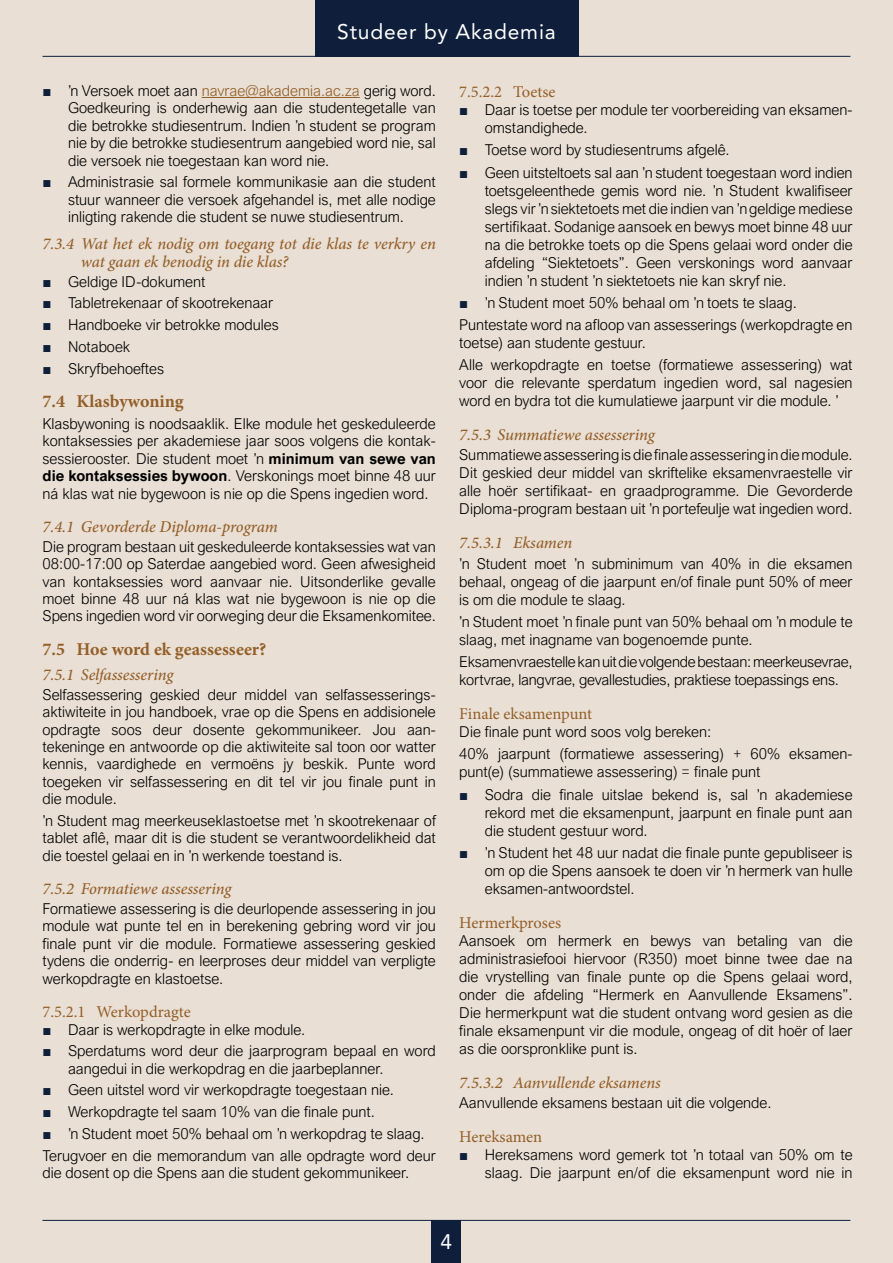
<style>
.page{position:relative;width:893px;height:1263px;background:#e9dfd4}
.page>*{position:absolute;margin:0;border:0;box-sizing:border-box;transform-origin:0 0}
.t1{font:21px "Avenir LT Std";letter-spacing:.04em;color:#fff}
.t2{font:700 18px "Minion Pro";color:#935e28}
.Kop_3{font:italic 500 16.5px/18.1px "Minion Pro";letter-spacing:-.005em;color:#935e28}
.Kop_4{font:16.5px "Minion Pro";color:#935e28}
.Body{font:300 15px/18px "Arial Nova";color:#000;text-align:justify}
.s1{font-family:"Arial";font-weight:400;color:#0e1e3b}
.s2{color:#935e28}
.s3{font-weight:700}
</style>
<div class="page">
<hr style="left:43px;top:56px;width:807px;height:1px;background:#0e1e3b">
<div style="left:432px;top:1220px;width:29px;height:43px;background:#0e1e3b"></div>
<hr style="left:43px;top:1220px;width:807px;height:1px;background:#0e1e3b">
<div style="left:315px;top:0;width:263px;height:57px;background:#0e1e3b"></div>
<hr style="left:202px;top:97px;width:158px;height:1px;background:#935e28">
<h1 class="t1" style="left:337px;top:19px;width:220px">Studeer by Akademia</h1>
<p class="Body" style="left:68px;top:82px;width:369px;line-height:17.4px;text-indent:-26px"><span class="s1">■</span> ’n Versoek moet aan <span class="s2">navrae@akademia.ac.za</span> gerig word.<br>Goedkeuring is onderhewig aan die studentegetalle van die betrokke studiesentrum. Indien ’n student se program nie by die betrokke studiesentrum aangebied word nie, sal die versoek nie toegestaan kan word nie.</p>
<p class="Body" style="left:68px;top:173px;width:369px;line-height:17.4px;text-indent:-26px"><span class="s1">■</span> Administrasie sal formele kommunikasie aan die student stuur wanneer die versoek afgehandel is, met alle nodige inligting rakende die student se nuwe studiesentrum.</p>
<p class="Kop_3" style="left:81px;top:235px;width:357px;text-indent:-38px">7.3.4 Wat het ek nodig om toegang tot die klas te verkry en wat gaan ek benodig in die klas?</p>
<p class="Body" style="left:43px;top:272px;width:164px"><span class="s1">■</span> Geldige ID-dokument</p>
<p class="Body" style="left:43px;top:294px;width:232px"><span class="s1">■</span> Tabletrekenaar of skootrekenaar</p>
<p class="Body" style="left:43px;top:316px;width:238px"><span class="s1">■</span> Handboeke vir betrokke modules</p>
<p class="Body" style="left:43px;top:338px;width:89px"><span class="s1">■</span> Notaboek</p>
<p class="Body" style="left:43px;top:359px;width:123px"><span class="s1">■</span> Skryfbehoeftes</p>
<p class="t2" style="left:43px;top:389px;width:143px">7.4 Klasbywoning</p>
<p class="Body" style="left:43px;top:415px;width:395px;line-height:17.4px">Klasbywoning is noodsaaklik. Elke module het geskeduleerde kontaksessies per akademiese jaar soos volgens die kontak&shy;sessierooster. Die student moet ’n <span class="s3">minimum van sewe van die kontak-sessies bywoon</span>. Verskonings moet binne 48 uur ná klas wat nie bygewoon is nie op die Spens ingedien word.</p>
<p class="Kop_3" style="left:43px;top:518px;width:237px">7.4.1 Gevorderde Diploma-program</p>
<p class="Body" style="left:43px;top:538px;width:395px;line-height:17.4px">Die program bestaan uit geskeduleerde kontaksessies wat van 08:00-17:00 op Saterdae aangebied word. Geen afwesigheid van kontaksessies word aanvaar nie. Uitsonderlike gevalle moet binne 48 uur ná klas wat nie bygewoon is nie op die Spens ingedien word vir oorweging deur die Eksamenkomitee.</p>
<p class="t2" style="left:43px;top:637px;width:225px">7.5 Hoe word ek geassesseer?</p>
<p class="Kop_3" style="left:43px;top:666px;width:132px">7.5.1 Selfassessering</p>
<p class="Body" style="left:43px;top:686px;width:395px;line-height:17.4px">Selfassessering geskied deur middel van selfassesserings&shy;aktiwiteite in jou handboek, vrae op die Spens en addisionele opdragte soos deur dosente gekommunikeer. Jou aan&shy;tekeninge en antwoorde op die aktiwiteite sal toon oor watter kennis, vaardighede en vermoëns jy beskik. Punte word toegeken vir selfassessering en dit tel vir jou finale punt in die module.</p>
<p class="Body" style="left:43px;top:812px;width:395px;line-height:17.4px">’n Student mag meerkeuseklastoetse met ’n skootrekenaar of tablet aflê, maar dit is die student se verantwoordelikheid dat die toestel gelaai en in ’n werkende toestand is.</p>
<p class="Kop_3" style="left:43px;top:880px;width:190px">7.5.2 Formatiewe assessering</p>
<p class="Body" style="left:43px;top:900px;width:395px;line-height:17.4px">Formatiewe assessering is die deurlopende assessering in jou module wat punte tel en in berekening gebring word vir jou finale punt vir die module. Formatiewe assessering geskied tydens die onderrig- en leerproses deur middel van verpligte werkopdragte en klastoetse.</p>
<p class="Kop_4" style="left:43px;top:1001px;width:150px">7.5.2.1 Werkopdragte</p>
<p class="Body" style="left:43px;top:1020px;width:264px"><span class="s1">■</span> Daar is werkopdragte in elke module.</p>
<p class="Body" style="left:68px;top:1042px;width:369px;line-height:17.4px;text-indent:-26px"><span class="s1">■</span> Sperdatums word deur die jaarprogram bepaal en word aangedui in die werkopdrag en die jaarbeplanner.</p>
<p class="Body" style="left:43px;top:1081px;width:353px"><span class="s1">■</span> Geen uitstel word vir werkopdragte toegestaan nie.</p>
<p class="Body" style="left:43px;top:1103px;width:334px"><span class="s1">■</span> Werkopdragte tel saam 10% van die finale punt.</p>
<p class="Body" style="left:43px;top:1124px;width:384px"><span class="s1">■</span> ’n Student moet 50% behaal om ’n werkopdrag te slaag.</p>
<p class="Body" style="left:43px;top:1146px;width:395px;line-height:17.4px">Terugvoer en die memorandum van alle opdragte word deur die dosent op die Spens aan die student gekommunikeer.</p>
<p class="Kop_4" style="left:459px;top:81px;width:98px">7.5.2.2 Toetse</p>
<p class="Body" style="left:485px;top:101px;width:369px;text-indent:-26px"><span class="s1">■</span> Daar is toetse per module ter voorbereiding van eksamen&shy;omstandighede.</p>
<p class="Body" style="left:459px;top:141px;width:272px"><span class="s1">■</span> Toetse word by studiesentrums afgelê.</p>
<p class="Body" style="left:485px;top:163px;width:369px;text-indent:-26px"><span class="s1">■</span> Geen uitsteltoets sal aan ’n student toegestaan word indien toetsgeleenthede gemis word nie. ’n Student kwalifiseer slegs vir ’n siektetoets met die indien van ’n geldige mediese sertifikaat. Sodanige aansoek en bewys moet binne 48 uur na die betrokke toets op die Spens gelaai word onder die afdeling “Siektetoets”. Geen verskonings word aanvaar indien ’n student ’n siektetoets nie kan skryf nie.</p>
<p class="Body" style="left:459px;top:293px;width:339px"><span class="s1">■</span> ’n Student moet 50% behaal om ’n toets te slaag.</p>
<p class="Body" style="left:459px;top:316px;width:395px">Puntestate word na afloop van assesserings (werkopdragte en toetse) aan studente gestuur.</p>
<p class="Body" style="left:459px;top:356px;width:395px">Alle werkopdragte en toetse (formatiewe assessering) wat voor die relevante sperdatum ingedien word, sal nagesien word en bydra tot die kumulatiewe jaarpunt vir die module. ’</p>
<p class="Kop_3" style="left:459px;top:426px;width:197px">7.5.3 Summatiewe assessering</p>
<p class="Body" style="left:459px;top:446px;width:395px">Summatiewe assessering is die finale assessering in die module.<br>Dit geskied deur middel van skriftelike eksamenvraestelle vir alle hoër sertifikaat- en graadprogramme. Die Gevorderde Diploma-program bestaan uit ’n portefeulje wat ingedien word.</p>
<p class="Kop_3" style="left:459px;top:534px;width:115px">7.5.3.1 Eksamen</p>
<p class="Body" style="left:459px;top:554px;width:395px">’n Student moet ’n subminimum van 40% in die eksamen behaal, ongeag of die jaarpunt en/of finale punt 50% of meer is om die module te slaag.</p>
<p class="Body" style="left:459px;top:612px;width:395px">’n Student moet ’n finale punt van 50% behaal om ’n module te slaag, met inagname van bogenoemde punte.</p>
<p class="Body" style="left:459px;top:653px;width:395px">Eksamenvraestelle kan uit die volgende bestaan: meerkeusevrae, kortvrae, langvrae, gevallestudies, praktiese toepassings ens.</p>
<p class="Kop_4" style="left:459px;top:703px;width:134px">Finale eksamenpunt</p>
<p class="Body" style="left:459px;top:723px;width:253px">Die finale punt word soos volg bereken:</p>
<p class="Body" style="left:459px;top:745px;width:395px">40% jaarpunt (formatiewe assessering) + 60% eksamen&shy;punt(e) (summatiewe assessering) = finale punt</p>
<p class="Body" style="left:485px;top:785px;width:369px;text-indent:-26px"><span class="s1">■</span> Sodra die finale uitslae bekend is, sal ’n akademiese rekord met die eksamenpunt, jaarpunt en finale punt aan die student gestuur word.</p>
<p class="Body" style="left:485px;top:843px;width:369px;text-indent:-26px"><span class="s1">■</span> ’n Student het 48 uur nadat die finale punte gepubliseer is om op die Spens aansoek te doen vir ’n hermerk van hulle eksamen-antwoordstel.</p>
<p class="Kop_4" style="left:459px;top:911px;width:103px">Hermerkproses</p>
<p class="Body" style="left:459px;top:931px;width:395px">Aansoek om hermerk en bewys van betaling van die administrasiefooi hiervoor (R350) moet binne twee dae na die vrystelling van finale punte op die Spens gelaai word, onder die afdeling “Hermerk en Aanvullende Eksamens”.<br>Die hermerkpunt wat die student ontvang word gesien as die finale eksamenpunt vir die module, ongeag of dit hoër of laer as die oorspronklike punt is.</p>
<p class="Kop_3" style="left:459px;top:1073px;width:203px">7.5.3.2 Aanvullende eksamens</p>
<p class="Body" style="left:459px;top:1094px;width:314px">Aanvullende eksamens bestaan uit die volgende.</p>
<p class="Kop_4" style="left:459px;top:1125px;width:85px">Hereksamen</p>
<p class="Body" style="left:459px;top:1146px;width:395px;text-align:right"><span class="s1">■</span> Hereksamens word gemerk tot ’n totaal van 50% om te slaag. Die jaarpunt en/of die eksamenpunt word nie in</p>
<h1 class="t1" style="left:441px;top:1229px;width:13px">4</h1>
</div>
